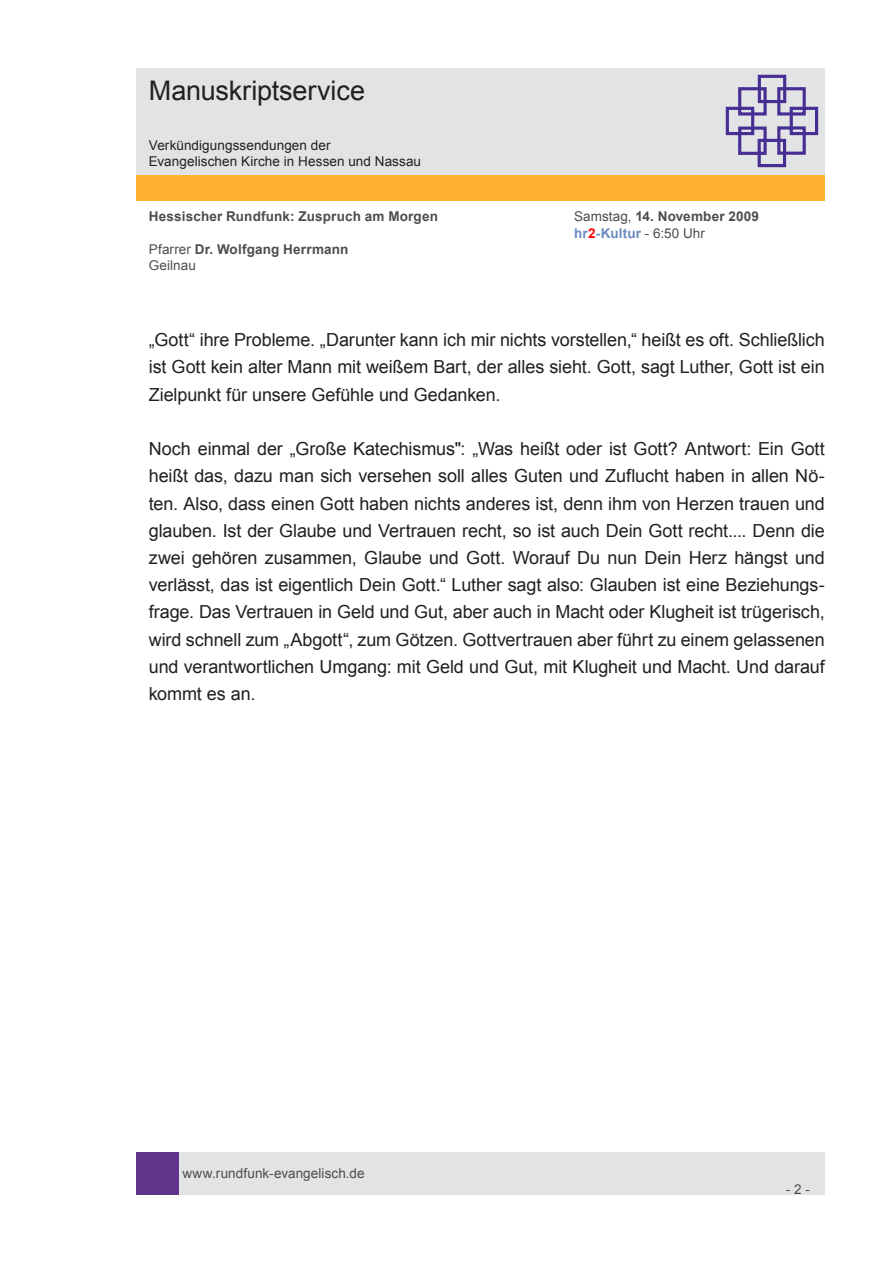
<style>
.page{position:relative;width:893px;height:1263px;background:#fff}
.page>*{position:absolute;margin:0;border:0;box-sizing:border-box;transform-origin:0 0}
.t1{font:27px "Arial";letter-spacing:-.005em;color:#231f20}
.t2{font:18px/27.2px "Arial";letter-spacing:-.005em;color:#231f20;text-align:justify}
.t3{font:13.5px/16.2px "Arial";letter-spacing:.005em;color:#4d4d4d}
.t4{font:700 13.5px/16.2px "Arial";letter-spacing:.015em;color:#4d4d4d}
.t5{font:13.5px/16.2px "Arial";letter-spacing:.005em;color:#231f20}
.s1{font-weight:700}
.s2{font-weight:700;color:#688bc0}
.s3{font-weight:700;color:#f00}
.s4{font-weight:400}
</style>
<div class="page">
<div style="left:179px;top:1152px;width:646px;height:43px;background:#e2e3e4"></div>
<div style="left:136px;top:1152px;width:43px;height:43px;background:#5f348a"></div>
<div style="left:136px;top:175px;width:689px;height:26px;background:#ffb132"></div>
<div style="left:136px;top:68px;width:689px;height:106px;background:#e2e3e4"></div>
<svg style="left:725px;top:74px;width:94px;height:94px"></svg>
<h1 class="t1" style="left:149px;top:73px;width:218px">Manuskriptservice</h1>
<p class="t5" style="left:149px;top:137px;width:274px">Verkündigungssendungen der<br>Evangelischen Kirche in Hessen und Nassau</p>
<p class="t4" style="left:149px;top:209px;width:291px">Hessischer Rundfunk: Zuspruch am Morgen</p>
<p class="t3" style="left:574px;top:209px;width:187px">Samstag, <span class="s1">14. November 2009 </span><span class="s2">hr</span><span class="s3">2</span><span class="s2">-Kultur</span> - 6:50 Uhr</p>
<p class="t4" style="left:149px;top:241px;width:201px"><span class="s4">Pfarrer</span> Dr. Wolfgang Herrmann<br><span class="s4">Geilnau</span></p>
<p class="t2" style="left:149px;top:326px;width:677px">„Gott“ ihre Probleme. „Darunter kann ich mir nichts vorstellen,“ heißt es oft. Schließlich ist Gott kein alter Mann mit weißem Bart, der alles sieht. Gott, sagt Luther, Gott ist ein Zielpunkt für unsere Gefühle und Gedanken.</p>
<p class="t2" style="left:149px;top:435px;width:678px">Noch einmal der „Große Katechismus": „Was heißt oder ist Gott? Antwort: Ein Gott heißt das, dazu man sich versehen soll alles Guten und Zuflucht haben in allen Nö&shy;ten. Also, dass einen Gott haben nichts anderes ist, denn ihm von Herzen trauen und glauben. Ist der Glaube und Vertrauen recht, so ist auch Dein Gott recht.... Denn die zwei gehören zusammen, Glaube und Gott. Worauf Du nun Dein Herz hängst und verlässt, das ist eigentlich Dein Gott.“ Luther sagt also: Glauben ist eine Beziehungs&shy;frage. Das Vertrauen in Geld und Gut, aber auch in Macht oder Klugheit ist trügerisch, wird schnell zum „Abgott“, zum Götzen. Gottvertrauen aber führt zu einem gelassenen und verantwortlichen Umgang: mit Geld und Gut, mit Klugheit und Macht. Und darauf kommt es an.</p>
<p class="t3" style="left:182px;top:1165px;width:184px">www.rundfunk-evangelisch.de</p>
<p class="t3" style="left:786px;top:1181px;width:26px">- 2 -</p>
</div>
